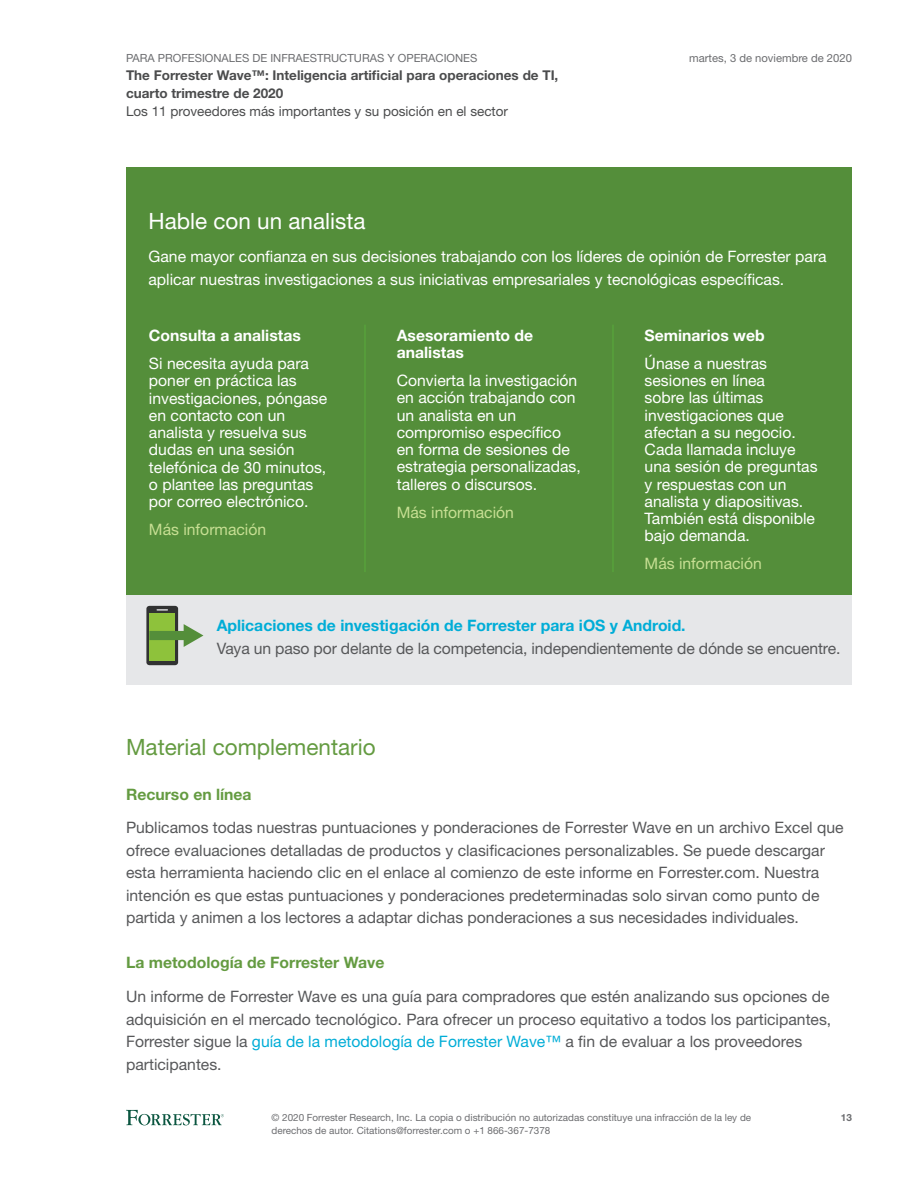
<style>
.page{position:relative;width:918px;height:1188px;background:#fff}
.page>*{position:absolute;margin:0;border:0;box-sizing:border-box;transform-origin:0 0}
.Heading_1{font:22.5px "Helvetica Neue LT Std";color:#649b41}
.t1{font:22.5px "Helvetica Neue LT Std";color:#fff}
.t2{font:15.75px/22.5px "Helvetica Neue LT Std";color:#57585a}
.t3{font:15.75px/17.2px "Helvetica Neue LT Std";color:#fff}
.t4{font:700 15.75px/17.2px "Helvetica Neue LT Std";color:#fff}
.t5{font:700 15.75px "Helvetica Neue LT Std";color:#00add7}
.Heading_2{font:700 15.75px "Helvetica Neue LT Std";color:#649b41}
.t6{font:15.75px "Helvetica Neue LT Std";color:#c7df93}
.t7{font:700 13.5px "Helvetica Neue LT Std";color:#4b4c4d}
.t8{font:13.5px "Helvetica Neue LT Std";color:#4b4c4d}
.t9{font:11.25px "Helvetica Neue LT Std";color:#6c6d70}
.t10{font:9.9px/12.8px "Helvetica Neue LT Std";color:#6c6d70}
.t11{font:700 9.9px "Helvetica Neue LT Std";color:#6c6d70}
.s1{color:#00add7}
</style>
<div class="page">
<svg style="left:126px;top:1110px;width:98px;height:15px"></svg>
<div style="left:126px;top:167px;width:726px;height:428px;background:#548e3a"></div>
<hr style="left:364px;top:325px;width:2px;height:247px;background:#57a23b">
<hr style="left:612px;top:325px;width:2px;height:247px;background:#57a23b">
<div style="left:126px;top:595px;width:726px;height:90px;background:#e6e7e9"></div>
<svg style="left:146px;top:606px;width:32px;height:59px"></svg>
<div style="left:149px;top:613px;width:26px;height:48px;background:#8ec23b"></div>
<div style="left:149px;top:631px;width:38px;height:9px;background:#548e3a"></div>
<svg style="left:184px;top:624px;width:19px;height:23px"></svg>
<p class="t9" style="left:126px;top:51px;width:353px">PARA PROFESIONALES DE INFRAESTRUCTURAS Y OPERACIONES</p>
<p class="t7" style="left:126px;top:67px;width:434px">The Forrester Wave™: Inteligencia artificial para operaciones de TI,</p>
<p class="t7" style="left:126px;top:85px;width:159px">cuarto trimestre de 2020</p>
<p class="t8" style="left:126px;top:103px;width:384px">Los 11 proveedores más importantes y su posición en el sector</p>
<p class="t9" style="left:689px;top:51px;width:164px">martes, 3 de noviembre de 2020</p>
<p class="t1" style="left:148px;top:207px;width:219px">Hable con un analista</p>
<p class="t3" style="left:148px;top:245px;width:680px;line-height:22.5px">Gane mayor confianza en sus decisiones trabajando con los líderes de opinión de Forrester para aplicar nuestras investigaciones a sus iniciativas empresariales y tecnológicas específicas.</p>
<p class="t4" style="left:149px;top:326px;width:153px">Consulta a analistas</p>
<p class="t3" style="left:149px;top:355px;width:180px">Si necesita ayuda para poner en práctica las investigaciones, póngase en contacto con un analista y resuelva sus dudas en una sesión telefónica de 30 minutos, o plantee las preguntas por correo electrónico.</p>
<p class="t6" style="left:149px;top:520px;width:119px">Más información</p>
<p class="t4" style="left:397px;top:326px;width:138px">Asesoramiento de analistas</p>
<p class="t3" style="left:397px;top:372px;width:186px">Convierta la investigación en acción trabajando con un analista en un compromiso específico en forma de sesiones de estrategia personalizadas, talleres o discursos.</p>
<p class="t6" style="left:397px;top:503px;width:119px">Más información</p>
<p class="t4" style="left:645px;top:326px;width:122px">Seminarios web</p>
<p class="t3" style="left:645px;top:354px;width:175px">Únase a nuestras sesiones en línea<br>sobre las últimas investigaciones que afectan a su negocio.<br>Cada llamada incluye una sesión de preguntas y respuestas con un analista y diapositivas.<br>También está disponible bajo demanda.</p>
<p class="t6" style="left:645px;top:555px;width:119px">Más información</p>
<p class="t5" style="left:217px;top:616px;width:470px">Aplicaciones de investigación de Forrester para iOS y Android.</p>
<p class="t2" style="left:217px;top:637px;width:625px">Vaya un paso por delante de la competencia, independientemente de dónde se encuentre.</p>
<p class="Heading_1" style="left:126px;top:733px;width:251px">Material complementario</p>
<p class="Heading_2" style="left:126px;top:784px;width:127px">Recurso en línea</p>
<p class="t2" style="left:126px;top:816px;width:719px">Publicamos todas nuestras puntuaciones y ponderaciones de Forrester Wave en un archivo Excel que ofrece evaluaciones detalladas de productos y clasificaciones personalizables. Se puede descargar esta herramienta haciendo clic en el enlace al comienzo de este informe en Forrester.com. Nuestra intención es que estas puntuaciones y ponderaciones predeterminadas solo sirvan como punto de partida y animen a los lectores a adaptar dichas ponderaciones a sus necesidades individuales.</p>
<p class="Heading_2" style="left:126px;top:953px;width:260px">La metodología de Forrester Wave</p>
<p class="t2" style="left:126px;top:985px;width:707px">Un informe de Forrester Wave es una guía para compradores que estén analizando sus opciones de adquisición en el mercado tecnológico. Para ofrecer un proceso equitativo a todos los participantes, Forrester sigue la <span class="s1">guía de la metodología de Forrester Wave™</span> a fin de evaluar a los proveedores participantes.</p>
<p class="t10" style="left:272px;top:1111px;width:481px">© 2020 Forrester Research, Inc. La copia o distribución no autorizadas constituye una infracción de la ley de derechos de autor. Citations@forrester.com o +1 866-367-7378</p>
<p class="t11" style="left:841px;top:1112px;width:13px">13</p>
</div>
